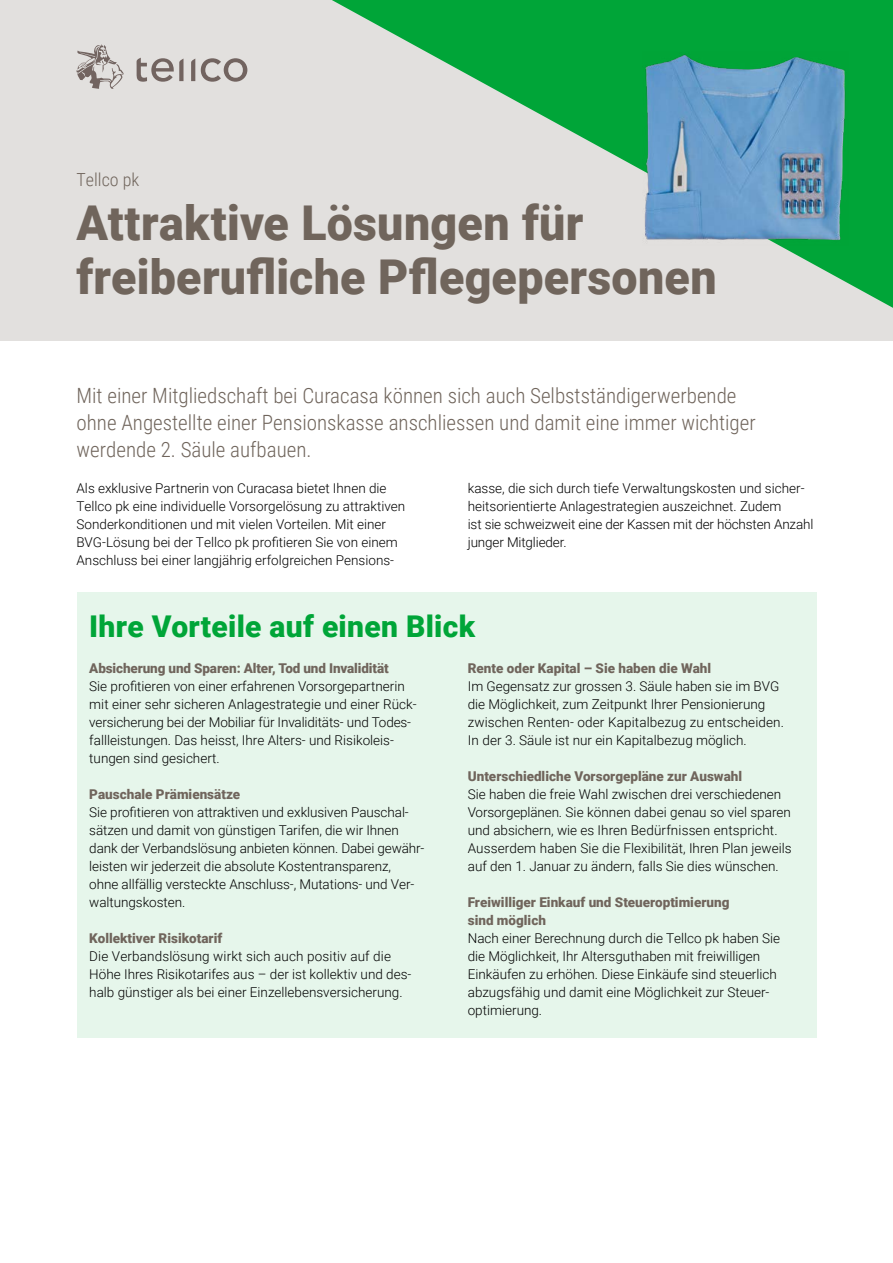
<style>
.page{position:relative;width:893px;height:1263px;background:#fff}
.page>*{position:absolute;margin:0;border:0;box-sizing:border-box;transform-origin:0 0}
.t1{font:900 48px/54px "Roboto";letter-spacing:.005em;color:#70655c}
.t2{font:900 30px "Roboto";letter-spacing:.01em;color:#00a538}
.t3{font:300 21px/27px "Roboto Condensed";color:#70655c}
.t4{font:300 18px "Roboto Condensed";color:#70655c}
.t5{font:300 13.5px/18px "Roboto";color:#000}
.t6{font:900 13.5px/18px "Roboto";color:#70655c}
</style>
<div class="page">
<div style="left:0;top:0;width:893px;height:340px;background:#e2e0de"></div>
<svg style="left:137px;top:58px;width:46px;height:24px"></svg>
<svg style="left:191px;top:59px;width:4px;height:22px"></svg>
<svg style="left:201px;top:58px;width:46px;height:24px"></svg>
<svg style="left:77px;top:44px;width:47px;height:45px"></svg>
<div style="left:77px;top:592px;width:739px;height:445px;background:#e6f6eb"></div>
<svg style="left:332px;top:0;width:561px;height:308px"></svg>
<img style="left:642px;top:52px;width:206px;height:194px">
<h3 class="t4" style="left:77px;top:167px;width:64px">Tellco pk</h3>
<h1 class="t1" style="left:77px;top:194px;width:641px">Attraktive Lösungen für freiberufliche Pflegepersonen</h1>
<h3 class="t3" style="left:77px;top:381px;width:681px">Mit einer Mitgliedschaft bei Curacasa können sich auch Selbstständigerwerbende ohne Angestellte einer Pensionskasse anschliessen und damit eine immer wichtiger werdende 2. Säule aufbauen.</h3>
<p class="t5" style="left:77px;top:478px;width:330px">Als exklusive Partnerin von Curacasa bietet Ihnen die Tellco pk eine individuelle Vorsorgelösung zu attraktiven Sonderkonditionen und mit vielen Vorteilen. Mit einer BVG-Lösung bei der Tellco pk profitieren Sie von einem Anschluss bei einer langjährig erfolgreichen Pensions-</p>
<p class="t5" style="left:468px;top:478px;width:347px">kasse, die sich durch tiefe Verwaltungskosten und sicher&shy;heitsorientierte Anlagestrategien auszeichnet. Zudem<br>ist sie schweizweit eine der Kassen mit der höchsten Anzahl junger Mitglieder.</p>
<h2 class="t2" style="left:89px;top:605px;width:387px">Ihre Vorteile auf einen Blick</h2>
<p class="t6" style="left:89px;top:658px;width:301px">Absicherung und Sparen: Alter, Tod und Invalidität</p>
<p class="t5" style="left:89px;top:676px;width:329px">Sie profitieren von einer erfahrenen Vorsorgepartnerin mit einer sehr sicheren Anlagestrategie und einer Rück&shy;versicherung bei der Mobiliar für Invaliditäts- und Todes&shy;fallleistungen. Das heisst, Ihre Alters- und Risikoleis&shy;tungen sind gesichert.</p>
<p class="t6" style="left:89px;top:784px;width:153px">Pauschale Prämiensätze</p>
<p class="t5" style="left:89px;top:802px;width:337px">Sie profitieren von attraktiven und exklusiven Pauschal&shy;sätzen und damit von günstigen Tarifen, die wir Ihnen dank der Verbandslösung anbieten können. Dabei gewähr&shy;leisten wir jederzeit die absolute Kostentransparenz,<br>ohne allfällig versteckte Anschluss-, Mutations- und Ver&shy;waltungskosten.</p>
<p class="t6" style="left:89px;top:928px;width:134px">Kollektiver Risikotarif</p>
<p class="t5" style="left:89px;top:946px;width:324px">Die Verbandslösung wirkt sich auch positiv auf die<br>Höhe Ihres Risikotarifes aus – der ist kollektiv und des&shy;halb günstiger als bei einer Einzellebensversicherung.</p>
<p class="t6" style="left:468px;top:658px;width:245px">Rente oder Kapital – Sie haben die Wahl</p>
<p class="t5" style="left:468px;top:676px;width:318px">Im Gegensatz zur grossen 3. Säule haben sie im BVG die Möglichkeit, zum Zeitpunkt Ihrer Pensionierung zwischen Renten- oder Kapitalbezug zu entscheiden.<br>In der 3. Säule ist nur ein Kapitalbezug möglich.</p>
<p class="t6" style="left:468px;top:766px;width:276px">Unterschiedliche Vorsorgepläne zur Auswahl</p>
<p class="t5" style="left:468px;top:784px;width:325px">Sie haben die freie Wahl zwischen drei verschiedenen Vorsorgeplänen. Sie können dabei genau so viel sparen und absichern, wie es Ihren Bedürfnissen entspricht.<br>Ausserdem haben Sie die Flexibilität, Ihren Plan jeweils auf den 1. Januar zu ändern, falls Sie dies wünschen.</p>
<p class="t6" style="left:468px;top:892px;width:263px">Freiwilliger Einkauf und Steueroptimierung sind möglich</p>
<p class="t5" style="left:468px;top:928px;width:314px">Nach einer Berechnung durch die Tellco pk haben Sie die Möglichkeit, Ihr Altersguthaben mit freiwilligen Einkäufen zu erhöhen. Diese Einkäufe sind steuerlich abzugsfähig und damit eine Möglichkeit zur Steuer&shy;optimierung.</p>
</div>
